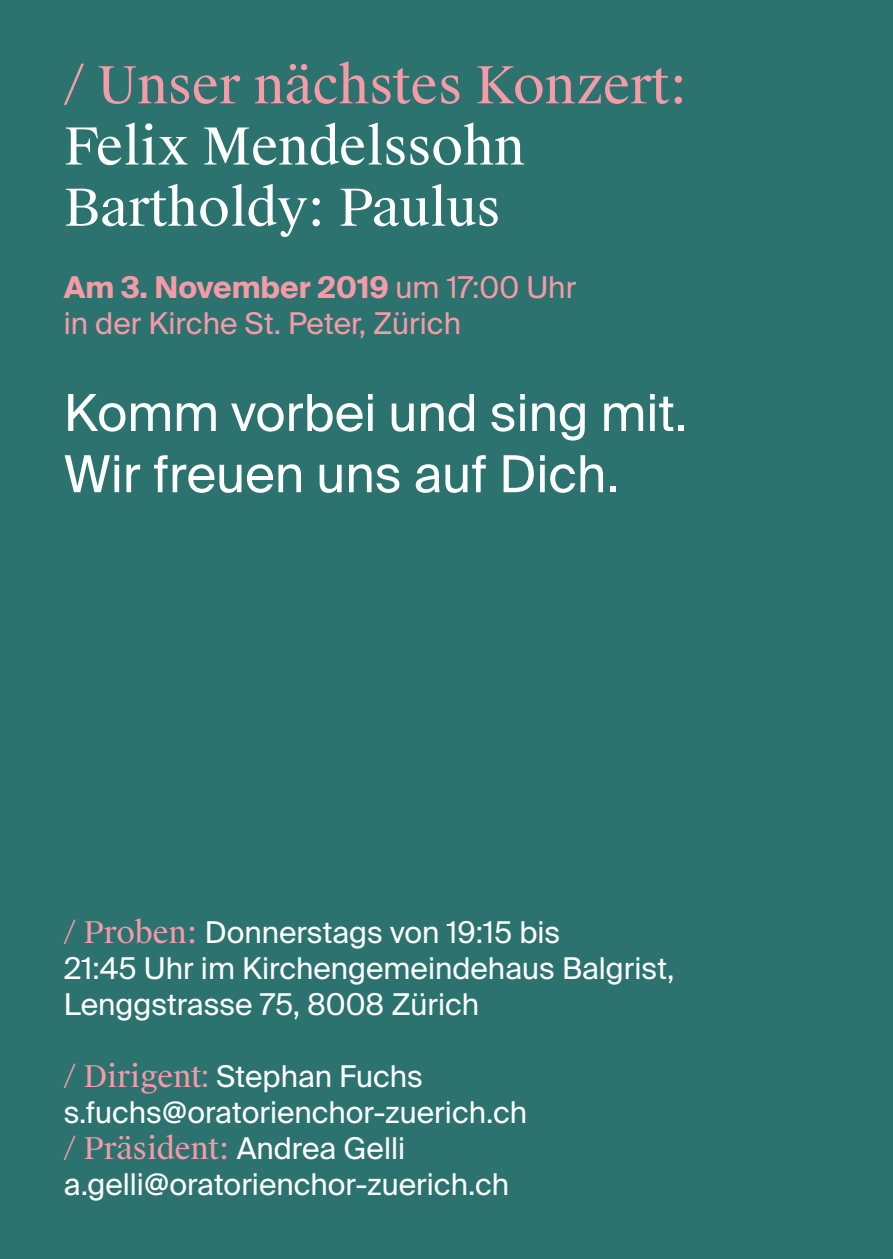
<style>
.page{position:relative;width:893px;height:1259px;background:#2c7370}
.page>*{position:absolute;margin:0;border:0;box-sizing:border-box;transform-origin:0 0}
.t1{font:51px/61.2px "Suisse Works";color:#fff}
.t2{font:51px/61.2px "Suisse Intl";color:#fff}
.t3{font:30px/36px "Suisse Intl";color:#fff}
.t4{font:30px/36px "Suisse Intl";color:#f59aa7}
.s1{color:#f59aa7}
.s2{font-weight:700}
.s3{font-family:"Suisse Works";color:#f59aa7}
</style>
<div class="page">
<p class="t1" style="left:64px;top:56px;width:625px"><span class="s1">/ Unser nächstes Konzert:<br></span>Felix Mendelssohn<br>Bartholdy: Paulus</p>
<p class="t4" style="left:64px;top:269px;width:514px"><span class="s2">Am 3. November 2019</span> um 17:00 Uhr in der Kirche St. Peter, Zürich</p>
<p class="t2" style="left:64px;top:383px;width:625px">Komm vorbei und sing mit.<br>Wir freuen uns auf Dich.</p>
<p class="t3" style="left:64px;top:914px;width:612px"><span class="s3">/ Proben:</span> Donnerstags von 19:15 bis<br>21:45 Uhr im Kirchengemeindehaus Balgrist,<br>Lenggstrasse 75, 8008 Zürich</p>
<p class="t3" style="left:64px;top:1058px;width:465px"><span class="s3">/ Dirigent</span><span class="s1">:</span> Stephan Fuchs s.fuchs@oratorienchor-zuerich.ch <span class="s3">/ Präsident:</span> Andrea Gelli a.gelli@oratorienchor-zuerich.ch</p>
</div>
